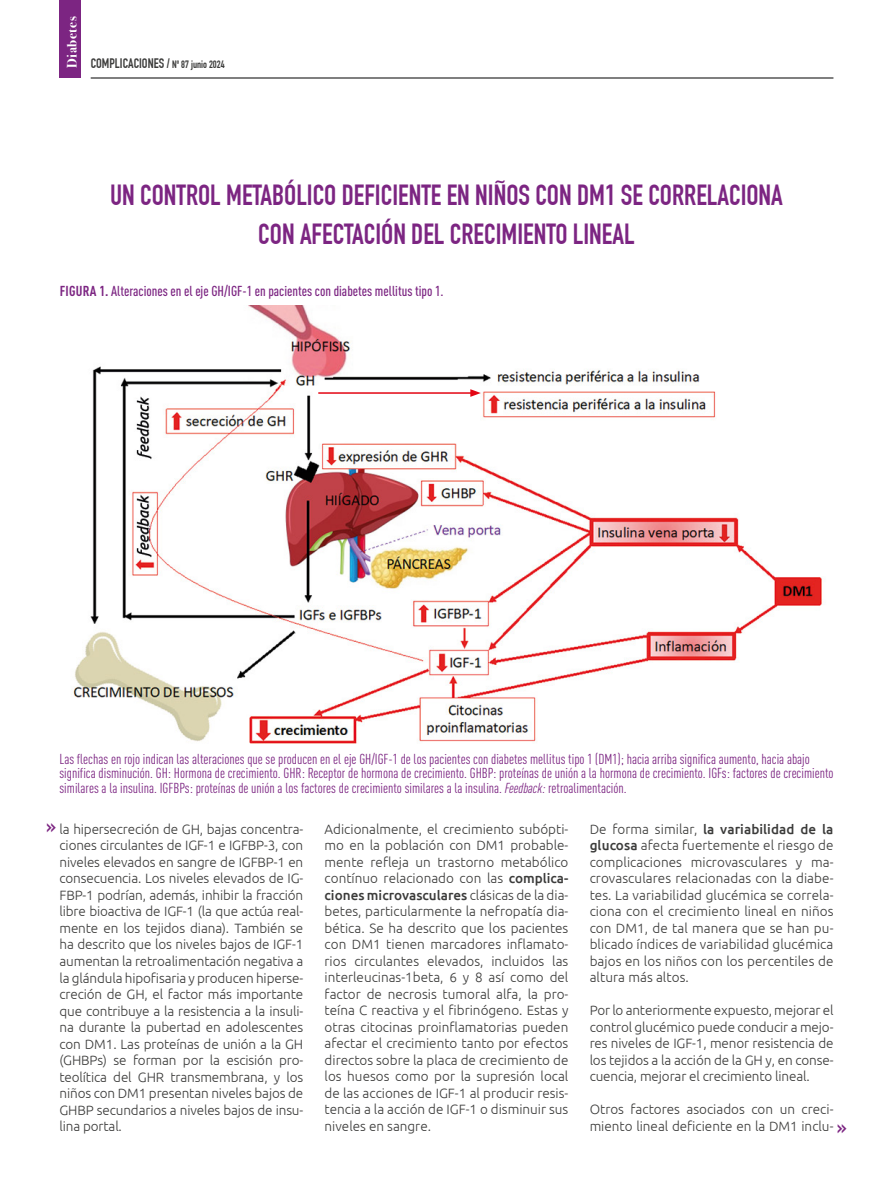
<style>
.page{position:relative;width:893px;height:1191px;background:#fff}
.page>*{position:absolute;margin:0;border:0;box-sizing:border-box;transform-origin:0 0}
.t1{font:28.5px/39px "DIN Engschrift Std";color:#7c2582;text-align:center}
.t2{font:22.5px "DIN Engschrift Std";color:#7c2582}
.t3{font:condensed 14.25px/14.2px "DIN Pro";color:#7c2582}
.t4{font:500 condensed 14.25px "DIN Pro";color:#7c2582}
.t5{font:300 13.5px/16.5px "Ubuntu";color:#3c3c3b;text-align:justify}
.t6{font:13.5px "DIN Engschrift Std";color:#3c3c3b}
.t7{font:700 13.5px "Bodoni Svty Two ITCTT";letter-spacing:.04em;color:#fff}
.s1{font-size:10.5px}
.s2{font-weight:700}
.s3{font-style:italic}
.s4{font-weight:500}
</style>
<div class="page">
<hr style="left:91px;top:78px;width:742px;height:1px;background:#000">
<div style="left:60px;top:0;width:21px;height:78px;background:#7c2582"></div>
<img style="left:71px;top:305px;width:751px;height:439px">
<hr style="left:318px;top:392px;width:155px;height:2px;background:#e30613">
<svg style="left:470px;top:389px;width:11px;height:8px"></svg>
<p class="t7" style="left:61px;top:68px;width:53px;rotate:-90deg">Diabetes</p>
<p class="t6" style="left:91px;top:55px;width:135px">COMPLICACIONES / <span class="s1">Nº 87 junio 2024</span></p>
<h1 class="t1" style="left:110px;top:176px;width:674px">UN CONTROL METABÓLICO DEFICIENTE EN NIÑOS CON DM1 SE CORRELACIONA<br>CON AFECTACIÓN DEL CRECIMIENTO LINEAL</h1>
<p class="t4" style="left:60px;top:280px;width:385px"><span class="s2">FIGURA 1.</span> Alteraciones en el eje GH/IGF-1 en pacientes con diabetes mellitus tipo 1.</p>
<p class="t3" style="left:60px;top:751px;width:775px">Las flechas en rojo indican las alteraciones que se producen en el eje GH/IGF-1 de los pacientes con diabetes mellitus tipo 1 (DM1); hacia arriba significa aumento, hacia abajo significa disminución. GH: Hormona de crecimiento. GHR: Receptor de hormona de crecimiento. GHBP: proteínas de unión a la hormona de crecimiento. IGFs: factores de crecimiento similares a la insulina. IGFBPs: proteínas de unión a los factores de crecimiento similares a la insulina. <span class="s3">Feedback:</span> retroalimentación.</p>
<p class="t5" style="left:60px;top:820px;width:245px">la hipersecreción de GH, bajas concentra&shy;ciones circulantes de IGF-1 e IGFBP-3, con niveles elevados en sangre de IGFBP-1 en consecuencia. Los niveles elevados de IG-FBP-1 podrían, además, inhibir la fracción libre bioactiva de IGF-1 (la que actúa real&shy;mente en los tejidos diana). También se ha descrito que los niveles bajos de IGF-1 aumentan la retroalimentación negativa a la glándula hipofisaria y producen hiperse&shy;creción de GH, el factor más importante que contribuye a la resistencia a la insuli&shy;na durante la pubertad en adolescentes con DM1. Las proteínas de unión a la GH (GHBPs) se forman por la escisión pro&shy;teolítica del GHR transmembrana, y los niños con DM1 presentan niveles bajos de GHBP secundarios a niveles bajos de insu&shy;lina portal.</p>
<p class="t5" style="left:325px;top:820px;width:245px">Adicionalmente, el crecimiento subópti&shy;mo en la población con DM1 probable&shy;mente refleja un trastorno metabólico contínuo relacionado con las <span class="s4">complica&shy;ciones microvasculares</span> clásicas de la dia&shy;betes, particularmente la nefropatía dia&shy;bética. Se ha descrito que los pacientes con DM1 tienen marcadores inflamato&shy;rios circulantes elevados, incluidos las interleucinas-1beta, 6 y 8 así como del factor de necrosis tumoral alfa, la pro&shy;teína C reactiva y el fibrinógeno. Estas y otras citocinas proinflamatorias pueden afectar el crecimiento tanto por efectos directos sobre la placa de crecimiento de los huesos como por la supresión local de las acciones de IGF-1 al producir resis&shy;tencia a la acción de IGF-1 o disminuir sus niveles en sangre.</p>
<p class="t5" style="left:590px;top:820px;width:245px">De forma similar, <span class="s4">la variabilidad de la glucosa</span> afecta fuertemente el riesgo de complicaciones microvasculares y ma&shy;crovasculares relacionadas con la diabe&shy;tes. La variabilidad glucémica se correla&shy;ciona con el crecimiento lineal en niños con DM1, de tal manera que se han pu&shy;blicado índices de variabilidad glucémica bajos en los niños con los percentiles de altura más altos.</p>
<h2 class="t2" style="left:46px;top:813px;width:11px">»</h2>
<p class="t5" style="left:590px;top:1002px;width:245px">Por lo anteriormente expuesto, mejorar el control glucémico puede conducir a mejo&shy;res niveles de IGF-1, menor resistencia de los tejidos a la acción de la GH y, en conse&shy;cuencia, mejorar el crecimiento lineal.</p>
<p class="t5" style="left:590px;top:1101px;width:245px">Otros factores asociados con un creci&shy;miento lineal deficiente en la DM1 inclu-</p>
<h2 class="t2" style="left:837px;top:1114px;width:11px">»</h2>
</div>
